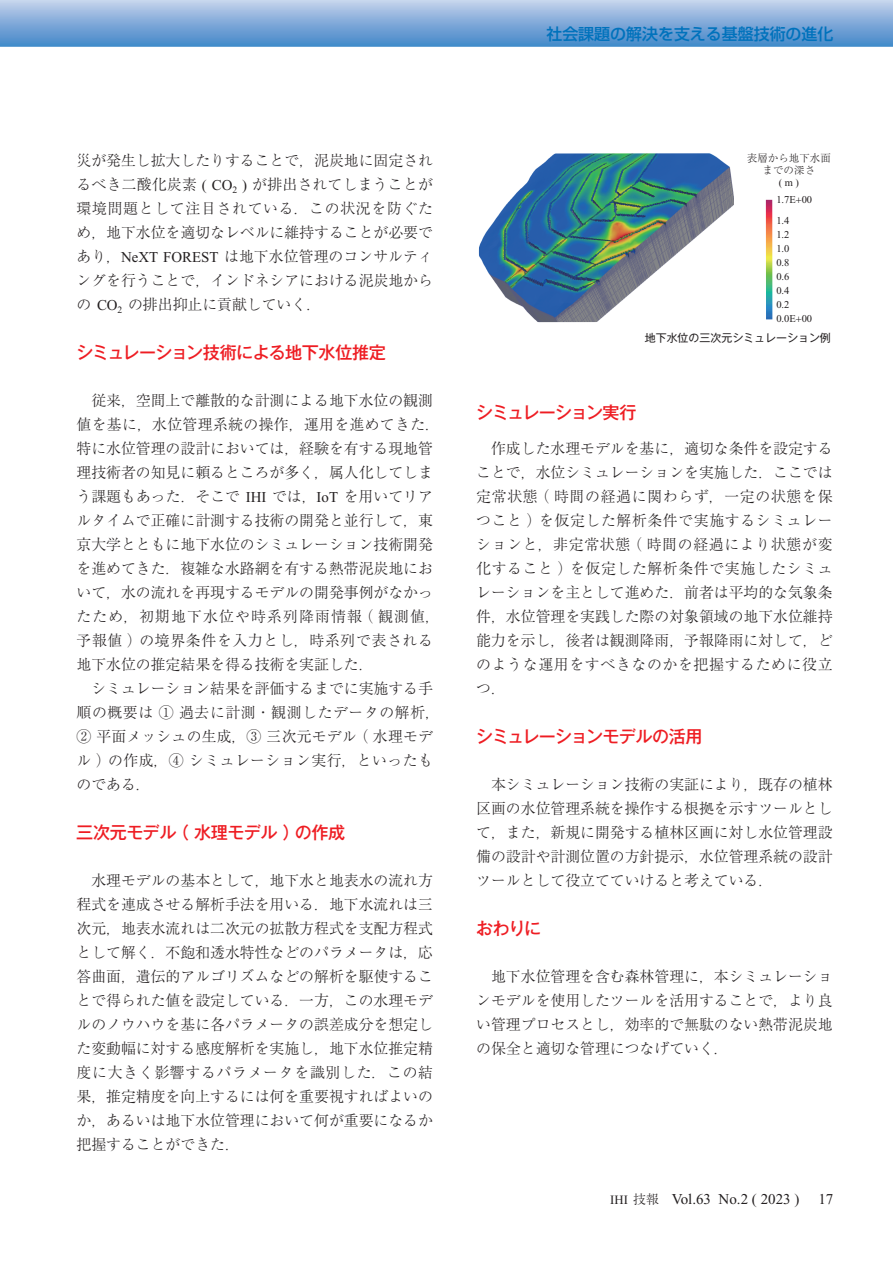
<style>
.page{position:relative;width:893px;height:1263px;background:#fff}
.page>*{position:absolute;margin:0;border:0;box-sizing:border-box;transform-origin:0 0}
.t1{font:500 17.25px "Gothic MB101 Pro";letter-spacing:-.04em;color:#ee1d23}
.t2{font:500 17.25px "Gothic MB101 Pro";letter-spacing:-.065em;color:#ee1d23}
.t3{font:500 15.9px "Shin Go Pro";color:#0072bc}
.t4{font:300 15px/24px "Ryumin Pro";color:#231f20;text-align:justify}
.t5{font:15px "Times New Roman";color:#231f20}
.t6{font:10.95px "Gothic MB101 Pro";color:#231f20}
.t7{font:10.5px/14px "Times New Roman";color:#231f20}
.t8{font:300 10.5px/12px "Ryumin Pro";color:#231f20;text-align:center}
.s1{font-family:"Times New Roman";font-weight:400}
.s2{font-size:12.75px}
.s3{font-family:"Ryumin Pro";font-weight:300;font-size:12.75px}
</style>
<div class="page">
<svg style="left:0;top:0;width:893px;height:47px;background:#82acd9"></svg>
<img style="left:479px;top:153px;width:255px;height:169px">
<img style="left:766px;top:200px;width:6px;height:119px">
<p class="t3" style="left:546px;top:21px;width:289px">社会課題の解決を支える基盤技術の進化</p>
<p class="t4" style="left:77px;top:147px;width:358px">災が発生し拡大したりすることで，泥炭地に固定されるべき二酸化炭素 <span class="s1">( CO</span><sub>2</sub> <span class="s1">)</span> が排出されてしまうことが環境問題として注目されている．この状況を防ぐため，地下水位を適切なレベルに維持することが必要であり，<span class="s1">NeXT FOREST</span> は地下水位管理のコンサルティングを行うことで，インドネシアにおける泥炭地からの <span class="s1">CO</span><sub>2</sub> の排出抑止に貢献していく．</p>
<p class="t1" style="left:76px;top:338px;width:311px">シミュレーション技術による地下水位推定</p>
<p class="t4" style="left:77px;top:387px;width:365px;text-align:left;text-indent:15px">従来，空間上で離散的な計測による地下水位の観測値を基に，水位管理系統の操作，運用を進めてきた．特に水位管理の設計においては，経験を有する現地管理技術者の知見に頼るところが多く，属人化してしまう課題もあった．そこで <span class="s1">IHI</span> では，<span class="s1">IoT</span> を用いてリアルタイムで正確に計測する技術の開発と並行して，東京大学とともに地下水位のシミュレーション技術開発を進めてきた．複雑な水路網を有する熱帯泥炭地において，水の流れを再現するモデルの開発事例がなかったため，初期地下水位や時系列降雨情報（観測値，予報値）の境界条件を入力とし，時系列で表される地下水位の推定結果を得る技術を実証した．</p>
<p class="t4" style="left:77px;top:675px;width:365px;text-align:left;text-indent:15px">シミュレーション結果を評価するまでに実施する手順の概要は ① 過去に計測・観測したデータの解析，<br>② 平面メッシュの生成，③ 三次元モデル（水理モデル）の作成，④ シミュレーション実行，といったものである．</p>
<p class="t1" style="left:76px;top:818px;width:270px">三次元モデル（水理モデル）の作成</p>
<p class="t4" style="left:77px;top:867px;width:358px;text-indent:15px">水理モデルの基本として，地下水と地表水の流れ方程式を連成させる解析手法を用いる．地下水流れは三次元，地表水流れは二次元の拡散方程式を支配方程式として解く．不飽和透水特性などのパラメータは，応答曲面，遺伝的アルゴリズムなどの解析を駆使することで得られた値を設定している．一方，この水理モデルのノウハウを基に各パラメータの誤差成分を想定した変動幅に対する感度解析を実施し，地下水位推定精度に大きく影響するパラメータを識別した．この結果，推定精度を向上するには何を重要視すればよいのか，あるいは地下水位管理において何が重要になるか把握することができた．</p>
<p class="t8" style="left:747px;top:152px;width:86px">表層から地下水面までの深さ</p>
<p class="t7" style="left:776px;top:175px;width:37px;line-height:16.5px">( m )<br>1.7E 00</p>
<p class="t7" style="left:776px;top:214px;width:37px">1.4<br>1.2<br>1.0<br>0.8<br>0.6<br>0.4<br>0.2<br>0.0E 00</p>
<p class="t6" style="left:645px;top:329px;width:188px">地下水位の三次元シミュレーション例</p>
<p class="t2" style="left:476px;top:398px;width:162px">シミュレーション実行</p>
<p class="t4" style="left:476px;top:435px;width:358px;text-indent:15px">作成した水理モデルを基に，適切な条件を設定することで，水位シミュレーションを実施した．ここでは定常状態（時間の経過に関わらず，一定の状態を保つこと）を仮定した解析条件で実施するシミュレーションと，非定常状態（時間の経過により状態が変化すること）を仮定した解析条件で実施したシミュレーションを主として進めた．前者は平均的な気象条件，水位管理を実践した際の対象領域の地下水位維持能力を示し，後者は観測降雨，予報降雨に対して，どのような運用をすべきなのかを把握するために役立つ．</p>
<p class="t1" style="left:476px;top:722px;width:228px">シミュレーションモデルの活用</p>
<p class="t4" style="left:476px;top:771px;width:358px;text-indent:15px">本シミュレーション技術の実証により，既存の植林区画の水位管理系統を操作する根拠を示すツールとして，また，新規に開発する植林区画に対し水位管理設備の設計や計測位置の方針提示，水位管理系統の設計ツールとして役立てていけると考えている．</p>
<p class="t1" style="left:476px;top:914px;width:67px">おわりに</p>
<p class="t4" style="left:476px;top:963px;width:358px;text-indent:15px">地下水位管理を含む森林管理に，本シミュレーションモデルを使用したツールを活用することで，より良い管理プロセスとし，効率的で無駄のない熱帯泥炭地の保全と適切な管理につなげていく．</p>
<p class="t5" style="left:610px;top:1191px;width:191px"><span class="s2">IHI</span> <span class="s3">技報　</span>Vol.63 No.2 ( 2023 )</p>
<p class="t5" style="left:818px;top:1191px;width:16px">17</p>
</div>
